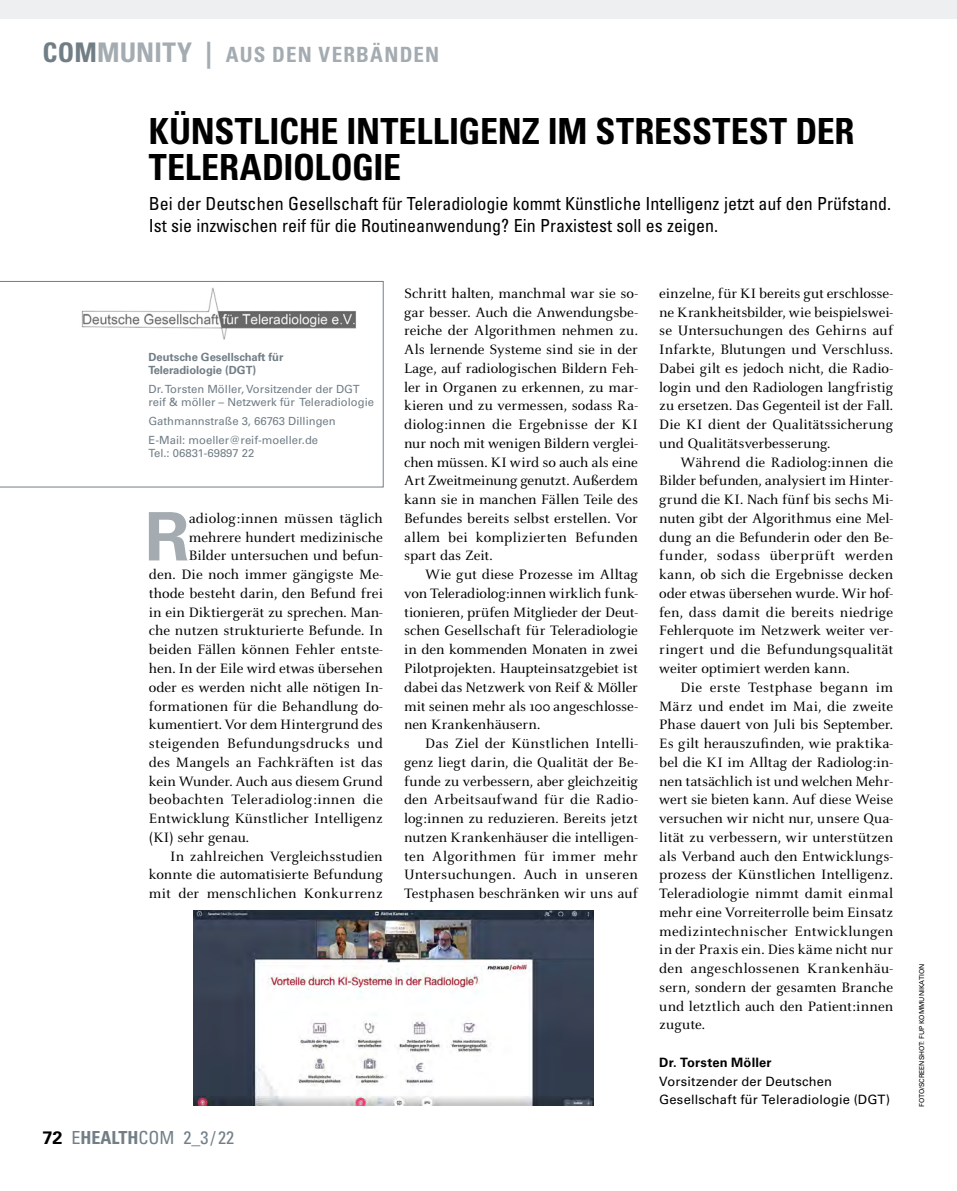
<style>
.page{position:relative;width:957px;height:1191px;background:#fff}
.page>*{position:absolute;margin:0;border:0;box-sizing:border-box;transform-origin:0 0}
.t1{font:700 66.9px "Univers LT Std";color:#a4acb1}
.t2{font:700 condensed 36px/36px "Univers LT Std";letter-spacing:-.005em;color:#000}
.t3{font:700 condensed 21px "Univers LT Std";letter-spacing:.055em;color:#a4acb1}
.t4{font:condensed 18px/21.6px "Univers LT Std";color:#000}
.t5{font:condensed 18px "Univers LT Std";color:#717e86}
.t6{font:15px/18.8px "Celeste OT";letter-spacing:.005em;color:#000;text-align:justify}
.t7{font:15px "Celeste OT";letter-spacing:.025em;color:#000}
.t8{font:12.9px/18.8px "Univers LT Std";letter-spacing:.015em;color:#000}
.t9{font:700 12.9px "Univers LT Std";letter-spacing:.015em;color:#000}
.t10{font:11.25px/12.8px "Univers LT Std";color:#717e86}
.t11{font:700 11.25px/12.8px "Univers LT Std";letter-spacing:-.005em;color:#717e86}
.t12{font:6.75px "Univers LT Std";color:#000}
.s1{font-size:27px;color:#717e86}
.s2{font-size:27px}
.s3{font-weight:700;font-stretch:normal;color:#000}
.s4{font-weight:700}
</style>
<div class="page">
<div style="left:0;top:0;width:957px;height:19px;background:#edeff0"></div>
<img style="left:193px;top:911px;width:400px;height:194px">
<svg style="left:0;top:281px;width:383px;height:206px"></svg>
<img style="left:74px;top:287px;width:289px;height:53px">
<h3 class="t3" style="left:43px;top:42px;width:398px"><span class="s1">COM</span><span class="s2">MUNITY |</span> AUS DEN VERBÄNDEN</h3>
<h2 class="t2" style="left:149px;top:113px;width:707px">KÜNSTLICHE INTELLIGENZ IM STRESSTEST DER<br>TELERADIOLOGIE</h2>
<p class="t4" style="left:149px;top:193px;width:744px">Bei der Deutschen Gesellschaft für Teleradiologie kommt Künstliche Intelligenz jetzt auf den Prüfstand.<br>Ist sie inzwischen reif für die Routineanwendung? Ein Praxistest soll es zeigen.</p>
<p class="t11" style="left:149px;top:351px;width:136px">Deutsche Gesellschaft für<br>Teleradiologie (DGT)</p>
<p class="t10" style="left:149px;top:383px;width:227px">Dr. Torsten Möller, Vorsitzender der DGT reif &amp; möller – Netzwerk für Teleradiologie</p>
<p class="t10" style="left:149px;top:411px;width:189px;line-height:19.2px">Gathmannstraße 3, 66763 Dillingen<br>E-Mail: moeller@reif-moeller.de</p>
<p class="t10" style="left:149px;top:446px;width:107px">Tel.: 06831-69897 22</p>
<h1 class="t1" style="left:145px;top:497px;width:46px">R</h1>
<p class="t6" style="left:189px;top:509px;width:196px">adiolog:innen müssen täglich</p>
<p class="t6" style="left:189px;top:527px;width:195px">mehrere hundert medizinische</p>
<p class="t6" style="left:189px;top:546px;width:195px">Bilder untersuchen und befun-</p>
<p class="t6" style="left:149px;top:565px;width:235px">den. Die noch immer gängigste Me-</p>
<p class="t6" style="left:149px;top:584px;width:236px">thode besteht darin, den Befund frei</p>
<p class="t6" style="left:149px;top:602px;width:235px">in ein Diktiergerät zu sprechen. Man-</p>
<p class="t6" style="left:149px;top:621px;width:236px">che nutzen strukturierte Befunde. In</p>
<p class="t6" style="left:149px;top:640px;width:235px">beiden Fällen können Fehler entste-</p>
<p class="t6" style="left:149px;top:659px;width:235px">hen. In der Eile wird etwas übersehen</p>
<p class="t6" style="left:149px;top:677px;width:235px">oder es werden nicht alle nötigen In-</p>
<p class="t6" style="left:149px;top:696px;width:235px">formationen für die Behandlung do-</p>
<p class="t6" style="left:149px;top:715px;width:235px">kumentiert. Vor dem Hintergrund des</p>
<p class="t6" style="left:149px;top:734px;width:235px">steigenden Befundungsdrucks und</p>
<p class="t6" style="left:149px;top:752px;width:235px">des Mangels an Fachkräften ist das</p>
<p class="t6" style="left:149px;top:771px;width:235px">kein Wunder. Auch aus diesem Grund</p>
<p class="t7" style="left:149px;top:791px;width:235px">beobachten Teleradiolog:innen die</p>
<p class="t6" style="left:149px;top:809px;width:235px">Entwicklung Künstlicher Intelligenz</p>
<p class="t6" style="left:149px;top:827px;width:102px">(KI) sehr genau.</p>
<p class="t6" style="left:170px;top:846px;width:214px">In zahlreichen Vergleichsstudien</p>
<p class="t6" style="left:149px;top:865px;width:235px">konnte die automatisierte Befundung</p>
<p class="t6" style="left:149px;top:884px;width:235px">mit der menschlichen Konkurrenz</p>
<p class="t5" style="left:43px;top:1126px;width:193px"><span class="s3">72</span> E<span class="s4">HEALTH</span>COM 2_3 / 22</p>
<p class="t6" style="left:404px;top:284px;width:235px">Schritt halten, manchmal war sie so&shy;gar besser. Auch die Anwendungsbe&shy;reiche der Algorithmen nehmen zu.<br>Als lernende Systeme sind sie in der Lage, auf radiologischen Bildern Feh&shy;ler in Organen zu erkennen, zu mar&shy;kieren und zu vermessen, sodass Ra&shy;diolog:innen die Ergebnisse der KI nur noch mit wenigen Bildern verglei&shy;chen müssen. KI wird so auch als eine Art Zweitmeinung genutzt. Außerdem kann sie in manchen Fällen Teile des Befundes bereits selbst erstellen. Vor allem bei komplizierten Befunden spart das Zeit.</p>
<p class="t6" style="left:404px;top:565px;width:235px;text-indent:21px">Wie gut diese Prozesse im Alltag von Teleradiolog:innen wirklich funk&shy;tionieren, prüfen Mitglieder der Deut&shy;schen Gesellschaft für Teleradiologie in den kommenden Monaten in zwei Pilotprojekten. Haupteinsatzgebiet ist dabei das Netzwerk von Reif &amp; Möller mit seinen mehr als 100 angeschlosse&shy;nen Krankenhäusern.</p>
<p class="t6" style="left:404px;top:734px;width:235px;text-indent:21px">Das Ziel der Künstlichen Intelli&shy;genz liegt darin, die Qualität der Be&shy;funde zu verbessern, aber gleichzeitig den Arbeitsaufwand für die Radio&shy;log:innen zu reduzieren. Bereits jetzt nutzen Krankenhäuser die intelligen&shy;ten Algorithmen für immer mehr Untersuchungen. Auch in unseren Testphasen beschränken wir uns auf</p>
<p class="t6" style="left:659px;top:284px;width:235px">einzelne, für KI bereits gut erschlosse&shy;ne Krankheitsbilder, wie beispielswei&shy;se Untersuchungen des Gehirns auf Infarkte, Blutungen und Verschluss.<br>Dabei gilt es jedoch nicht, die Radio&shy;login und den Radiologen langfristig zu ersetzen. Das Gegenteil ist der Fall.<br>Die KI dient der Qualitätssicherung und Qualitätsverbesserung.</p>
<p class="t6" style="left:659px;top:452px;width:235px;text-indent:21px">Während die Radiolog:innen die Bilder befunden, analysiert im Hinter&shy;grund die KI. Nach fünf bis sechs Mi&shy;nuten gibt der Algorithmus eine Mel&shy;dung an die Befunderin oder den Be&shy;funder, sodass überprüft werden kann, ob sich die Ergebnisse decken oder etwas übersehen wurde. Wir hof&shy;fen, dass damit die bereits niedrige Fehlerquote im Netzwerk weiter ver&shy;ringert und die Befundungsqualität weiter optimiert werden kann.</p>
<p class="t6" style="left:659px;top:677px;width:235px;text-indent:21px">Die erste Testphase begann im März und endet im Mai, die zweite Phase dauert von Juli bis September.<br>Es gilt herauszufinden, wie praktika&shy;bel die KI im Alltag der Radiolog:in&shy;nen tatsächlich ist und welchen Mehr&shy;wert sie bieten kann. Auf diese Weise versuchen wir nicht nur, unsere Qua&shy;lität zu verbessern, wir unterstützen als Verband auch den Entwicklungs&shy;prozess der Künstlichen Intelligenz.<br>Teleradiologie nimmt damit einmal mehr eine Vorreiterrolle beim Einsatz medizintechnischer Entwicklungen in der Praxis ein. Dies käme nicht nur den angeschlossenen Krankenhäu&shy;sern, sondern der gesamten Branche und letztlich auch den Patient:innen zugute.</p>
<p class="t9" style="left:659px;top:1054px;width:114px">Dr. Torsten Möller</p>
<p class="t8" style="left:659px;top:1071px;width:232px">Vorsitzender der Deutschen<br>Gesellschaft für Teleradiologie (DGT)</p>
<p class="t12" style="left:918px;top:1107px;width:145px;rotate:-90deg">FOTO/SCREENSHOT: FUP KOMMUNIKATION</p>
</div>
